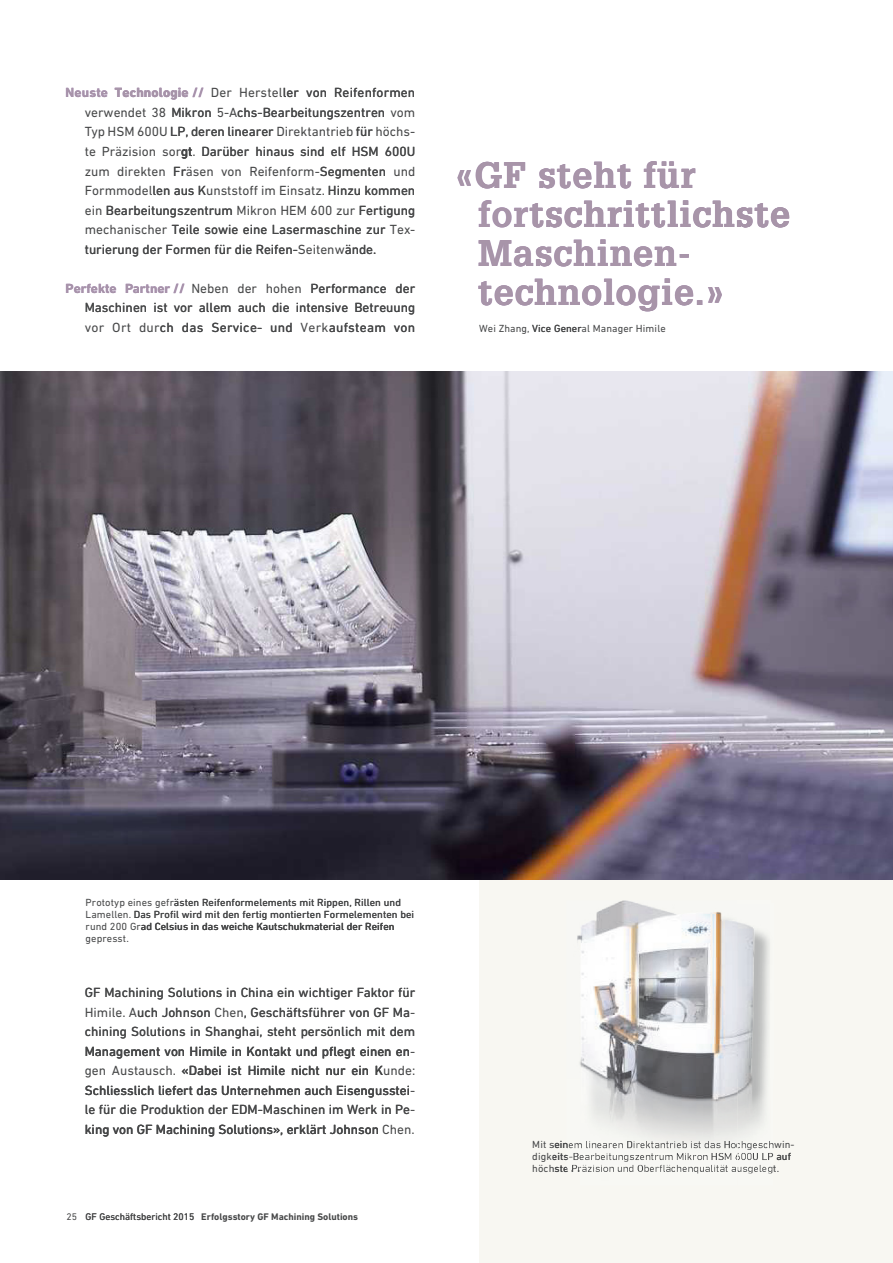
<style>
.page{position:relative;width:893px;height:1263px;background:#fff}
.page>*{position:absolute;margin:0;border:0;box-sizing:border-box;transform-origin:0 0}
.t1{font:700 36px/78.3px "Glypha LT Pro";letter-spacing:.025em;color:#a895a9;text-align:center}
.t2{font:13.5px/19.5px "DIN Next W1 G";color:#474849}
.t3{font:13.5px "DIN Next W1 G";letter-spacing:.02em;color:#474849}
.t4{font:700 13.5px "DIN Next W1 G";letter-spacing:-.005em;color:#a895a9}
.t5{font:10.5px/12px "DIN Next W1 G";letter-spacing:.01em;color:#474849}
.t6{font:700 9.75px "DIN Next W1 G";color:#474849}
.t7{font:9.75px "DIN Next W1 G";color:#474849}
.s1{font-weight:700;color:#a895a9}
.s2{font-weight:400}
</style>
<div class="page">
<div style="left:479px;top:841px;width:413px;height:421px;background:#f8f7f2"></div>
<img style="left:1px;top:371px;width:891px;height:509px">
<img style="left:581px;top:922px;width:189px;height:246px">
<img style="left:577px;top:900px;width:160px;height:179px">
<img style="left:580px;top:1141px;width:157px;height:9px">
<img style="left:580px;top:1147px;width:157px;height:1px">
<img style="left:582px;top:1165px;width:191px;height:9px">
<img style="left:580px;top:1153px;width:157px;height:6px">
<img style="left:581px;top:1159px;width:156px;height:3px">
<img style="left:566px;top:1143px;width:14px;height:16px">
<svg style="left:566px;top:1159px;width:15px;height:11px"></svg>
<svg style="left:770px;top:1143px;width:3px;height:15px"></svg>
<img style="left:737px;top:1079px;width:33px;height:91px">
<p class="t2" style="left:115px;top:84px;width:302px"><span class="s1">Technologie //</span> Der Hersteller von Reifenformen</p>
<p class="t4" style="left:66px;top:88px;width:44px">Neuste</p>
<p class="t2" style="left:85px;top:104px;width:332px;text-align:justify">verwendet 38 Mikron 5-Achs-Bearbeitungszentren vom Typ HSM 600U LP, deren linearer Direktantrieb für höchs&shy;te Präzision sorgt. Darüber hinaus sind elf HSM 600U</p>
<p class="t2" style="left:173px;top:163px;width:244px">Fräsen von Reifenform-Segmenten und</p>
<p class="t2" style="left:85px;top:163px;width:332px">zum direkten<br>Formmodellen aus Kunststoff im Einsatz. Hinzu kommen ein Bearbeitungszentrum Mikron HEM 600 zur Fertigung mechanischer Teile sowie eine Lasermaschine zur Tex-</p>
<p class="t2" style="left:85px;top:241px;width:293px">turierung der Formen für die Reifen-Seitenwände.</p>
<p class="t2" style="left:85px;top:280px;width:332px;text-align:center">Neben der hohen<br>Maschinen ist vor allem auch die intensive Betreuung</p>
<p class="t4" style="left:66px;top:283px;width:53px">Perfekte</p>
<p class="t4" style="left:125px;top:283px;width:61px">Partner //</p>
<p class="t3" style="left:85px;top:322px;width:332px">vor Ort durch das Service- und Verkaufsteam von</p>
<p class="t2" style="left:310px;top:280px;width:106px">Performance der</p>
<h1 class="t1" style="left:455px;top:140px;width:241px">«GF steht für<br>Maschinen-</h1>
<h1 class="t1" style="left:478px;top:257px;width:247px">technologie.»</h1>
<h1 class="t1" style="left:478px;top:179px;width:313px">fortschrittlichste</h1>
<p class="t5" style="left:479px;top:324px;width:188px">Wei Zhang, Vice General Manager Himile</p>
<p class="t5" style="left:86px;top:898px;width:330px">Prototyp eines gefrästen Reifenformelements mit Rippen, Rillen und Lamellen. Das Profil wird mit den fertig montierten Formelementen bei rund 200 Grad Celsius in das weiche Kautschukmaterial der Reifen gepresst.</p>
<p class="t2" style="left:85px;top:984px;width:332px">GF Machining Solutions in China ein wichtiger Faktor für</p>
<p class="t2" style="left:85px;top:1023px;width:332px">chining Solutions in Shanghai, steht persönlich mit dem<br>Management von Himile in Kontakt und pflegt einen en-</p>
<p class="t2" style="left:85px;top:1004px;width:332px">Himile. Auch Johnson Chen, Geschäftsführer von GF Ma-</p>
<p class="t2" style="left:85px;top:1062px;width:332px">gen Austausch. «Dabei ist Himile nicht nur ein Kunde:</p>
<p class="t2" style="left:85px;top:1082px;width:332px">Schliesslich liefert das Unternehmen auch Eisengusstei-</p>
<p class="t2" style="left:85px;top:1121px;width:331px">king von GF Machining Solutions», erklärt Johnson Chen.</p>
<p class="t2" style="left:85px;top:1101px;width:332px">le für die Produktion der EDM-Maschinen im Werk in Pe-</p>
<p class="t7" style="left:66px;top:1213px;width:12px">25</p>
<p class="t6" style="left:86px;top:1213px;width:274px"><span class="s2">GF Geschäftsbericht 2015</span> Erfolgsstory GF Machining Solutions</p>
<p class="t5" style="left:532px;top:1163px;width:51px">höchste Pr</p>
<p class="t5" style="left:773px;top:1163px;width:7px">t.</p>
</div>
